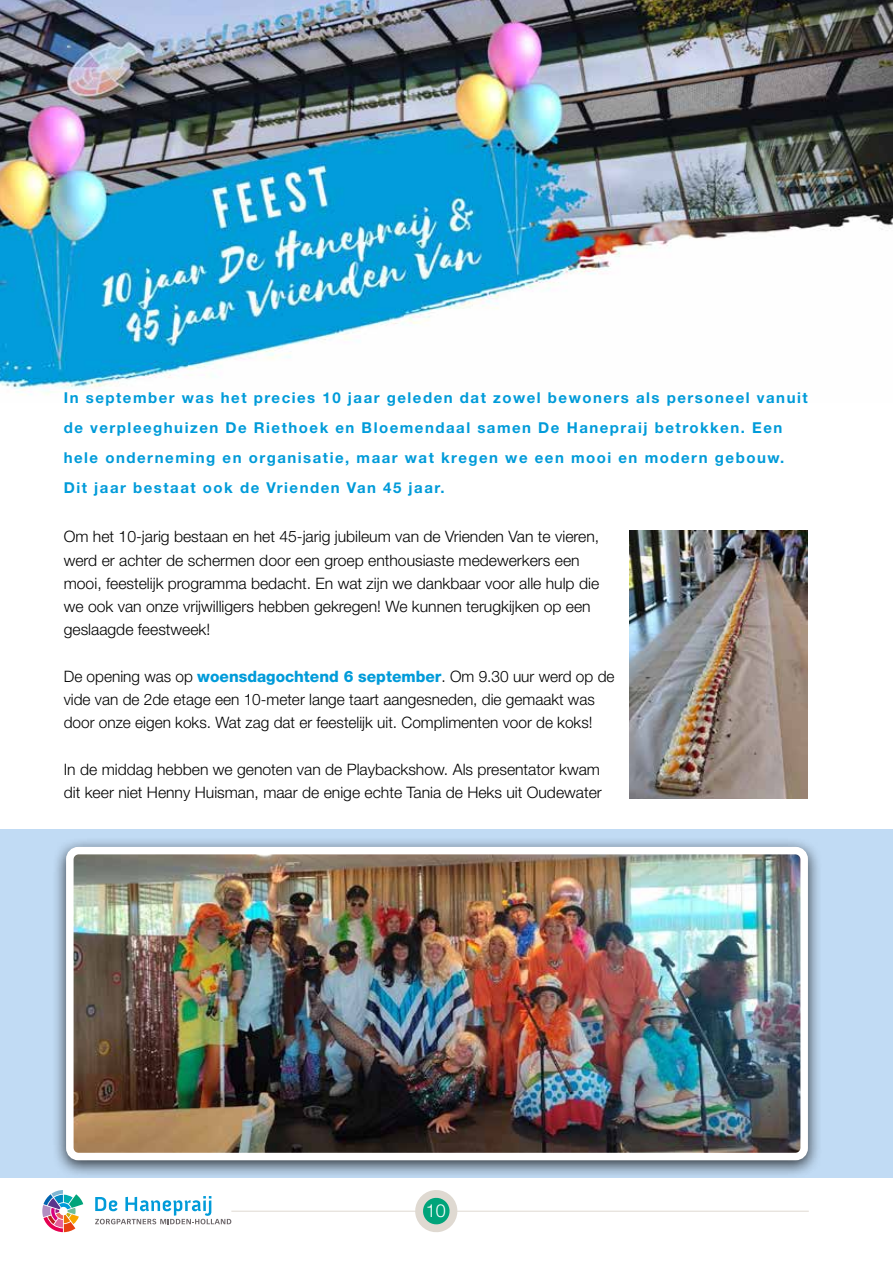
<style>
.page{position:relative;width:893px;height:1263px;background:#fff}
.page>*{position:absolute;margin:0;border:0;box-sizing:border-box;transform-origin:0 0}
.t1{font:300 18px "Helvetica Neue LT Std";color:#fff}
.t2{font:300 15.75px/23.2px "Helvetica Neue LT Std";color:#000}
.t3{font:700 15px/30px "Helvetica Neue LT Std";letter-spacing:.1em;color:#009bd9}
.s1{font-weight:800;color:#009bd9}
</style>
<div class="page">
<hr style="left:231px;top:1211px;width:578px;height:1px;background:#dfd9d1">
<svg style="left:42px;top:1190px;width:41px;height:42px"></svg>
<svg style="left:95px;top:1196px;width:136px;height:28px"></svg>
<svg style="left:413px;top:1190px;width:46px;height:42px"></svg>
<img style="left:0;top:0;width:893px;height:395px">
<img style="left:629px;top:530px;width:179px;height:268px">
<div style="left:0;top:829px;width:893px;height:349px;background:#c1dbf4"></div>
<div style="left:52px;top:837px;width:770px;height:342px;background:#000;opacity:.75"></div>
<img style="left:75px;top:856px;width:724px;height:295px">
<div style="left:66px;top:847px;width:742px;height:313px;border:8px solid #fff;border-radius:9px"></div>
<p class="t3" style="left:64px;top:382px;width:745px">In september was het precies 10 jaar geleden dat zowel bewoners als personeel vanuit de verpleeghuizen De Riethoek en Bloemendaal samen De Hanepraij betrokken. Een hele onderneming en organisatie, maar wat kregen we een mooi en modern gebouw.<br>Dit jaar bestaat ook de Vrienden Van 45 jaar.</p>
<p class="t2" style="left:64px;top:525px;width:537px">Om het 10-jarig bestaan en het 45-jarig jubileum van de Vrienden Van te vieren, werd er achter de schermen door een groep enthousiaste medewerkers een mooi, feestelijk programma bedacht. En wat zijn we dankbaar voor alle hulp die we ook van onze vrijwilligers hebben gekregen! We kunnen terugkijken op een geslaagde feestweek!</p>
<p class="t2" style="left:64px;top:664px;width:552px">De opening was op <span class="s1">woensdagochtend 6 september</span>. Om 9.30 uur werd op de vide van de 2de etage een 10-meter lange taart aangesneden, die gemaakt was door onze eigen koks. Wat zag dat er feestelijk uit. Complimenten voor de koks!</p>
<p class="t2" style="left:64px;top:757px;width:540px">In de middag hebben we genoten van de Playbackshow. Als presentator kwam dit keer niet Henny Huisman, maar de enige echte Tania de Heks uit Oudewater</p>
<p class="t1" style="left:426px;top:1199px;width:22px">10</p>
</div>
